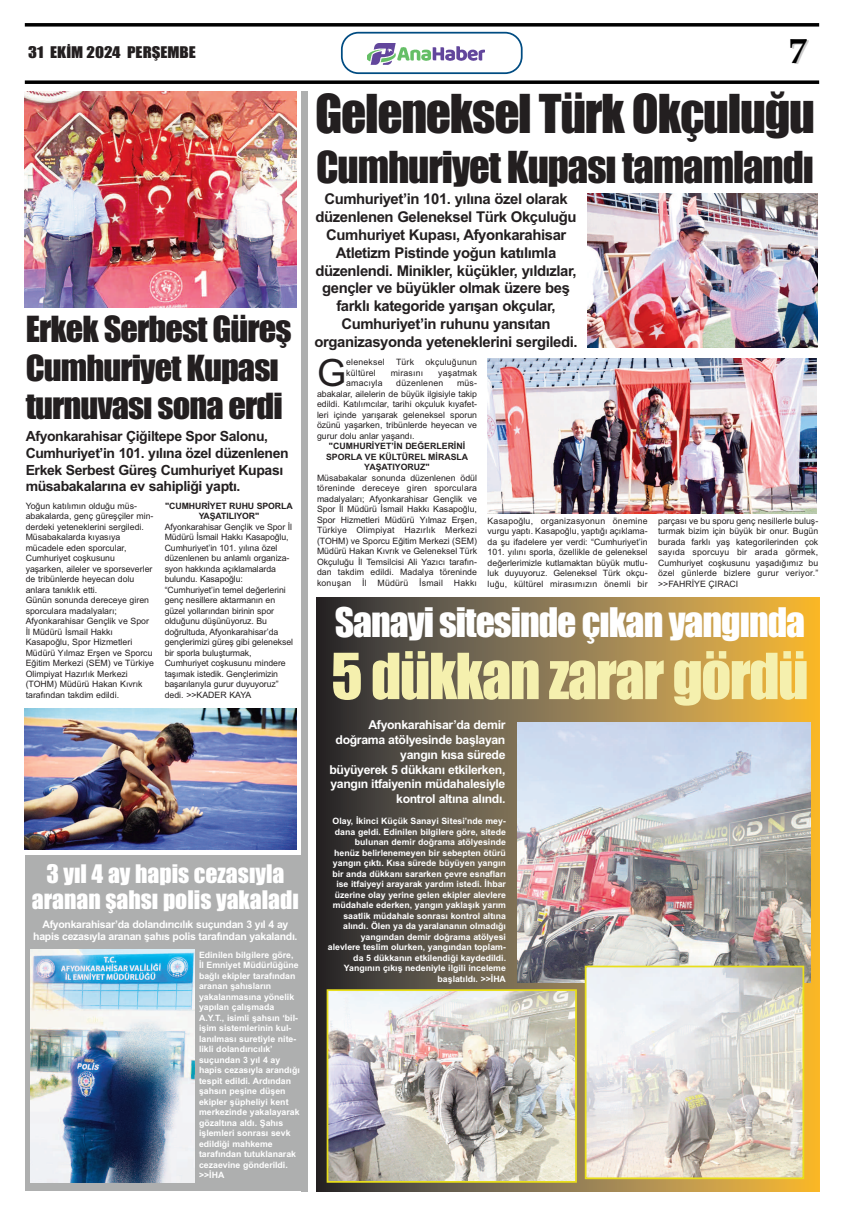
<style>
.page{position:relative;width:844px;height:1216px;background:#fff}
.page>*{position:absolute;margin:0;border:0;box-sizing:border-box;transform-origin:0 0}
.t1{font:58.62px "Impact";letter-spacing:-.025em;color:#f5f0ae}
.t2{font:49.52px "Impact";letter-spacing:-.025em;color:#231f20}
.t3{font:40.69px "Impact";letter-spacing:-.025em;color:#231f20}
.t4{font:37.62px "Impact";letter-spacing:-.025em;color:#fff}
.t5{font:37.54px "Arial";color:#231f20}
.t6{font:700 36.57px "Palatino";color:#000}
.t7{font:33.25px/38.5px "Impact";letter-spacing:-.025em;color:#231f20}
.t8{font:23.62px/26.2px "Impact";color:#fff;text-align:center}
.t9{font:700 14.88px/17.8px "Arial";letter-spacing:-.03em;color:#231f20;text-align:center}
.t10{font:14.88px "Impact";color:#231f20;scale:1.13 1}
.t11{font:700 14px/16.8px "Arial";letter-spacing:-.03em;color:#231f20}
.t12{font:700 12.25px/14.7px "Arial";letter-spacing:-.03em;color:#fff;text-align:right}
.t13{font:700 10.5px/12.6px "Arial";letter-spacing:-.03em;color:#fff;text-align:center}
.t14{font:8.75px/10.5px "Arial";color:#231f20;text-align:justify}
.t15{font:700 8.75px/10.5px "Arial";color:#fff}
.t16{font:700 8.75px/10.5px "Arial";color:#231f20;text-align:center}
.t17{font:8.75px "Arial";letter-spacing:.02em;color:#231f20}
</style>
<div class="page">
<svg style="left:25px;top:23px;width:794px;height:4px;background:#1f1f1f"></svg>
<svg style="left:25px;top:80px;width:794px;height:4px;background:#1f1f1f"></svg>
<svg style="left:341px;top:32px;width:181px;height:42px"></svg>
<img style="left:367px;top:41px;width:117px;height:26px">
<div style="left:302px;top:91px;width:6px;height:1100px;background:#aeafaf"></div>
<img style="left:25px;top:92px;width:271px;height:216px">
<img style="left:25px;top:708px;width:271px;height:141px">
<div style="left:25px;top:855px;width:282px;height:336px;background:#aeafaf"></div>
<img style="left:30px;top:949px;width:164px;height:233px">
<img style="left:587px;top:193px;width:230px;height:154px">
<img style="left:487px;top:358px;width:329px;height:155px">
<svg style="left:316px;top:597px;width:503px;height:594px;background:#7c6944"></svg>
<img style="left:517px;top:722px;width:293px;height:260px">
<img style="left:329px;top:992px;width:244px;height:187px">
<div style="left:326px;top:989px;width:250px;height:193px;border:2px solid #e8de1b"></div>
<img style="left:587px;top:968px;width:214px;height:208px">
<div style="left:584px;top:965px;width:220px;height:214px;border:2px solid #e8de1b"></div>
<h3 class="t10" style="left:28px;top:44px;width:150px">31 EKİM 2024 PERŞEMBE</h3>
<h3 class="t6" style="left:788px;top:28px;width:20px">7</h3>
<h3 class="t7" style="left:26px;top:311px;width:267px">Erkek Serbest Güreş<br>Cumhuriyet Kupası turnuvası sona erdi</h3>
<h3 class="t11" style="left:26px;top:427px;width:264px">Afyonkarahisar Çiğiltepe Spor Salonu, Cumhuriyet’in 101. yılına özel düzenlenen Erkek Serbest Güreş Cumhuriyet Kupası müsabakalarına ev sahipliği yaptı.</h3>
<p class="t14" style="left:26px;top:500px;width:130px;text-align:left">Yoğun katılımın olduğu müs&shy;abakalarda, genç güreşçiler min&shy;derdeki yeteneklerini sergiledi.<br>Müsabakalarda kıyasıya mücadele eden sporcular,<br>Cumhuriyet coşkusunu yaşarken, aileler ve sporseverler de tribünlerde heyecan dolu anlara tanıklık etti.<br>Günün sonunda dereceye giren sporculara madalyaları;<br>Afyonkarahisar Gençlik ve Spor<br>İl Müdürü İsmail Hakkı<br>Kasapoğlu, Spor Hizmetleri<br>Müdürü Yılmaz Erşen ve Sporcu<br>Eğitim Merkezi (SEM) ve Türkiye<br>Olimpiyat Hazırlık Merkezi (TOHM) Müdürü Hakan Kıvrık tarafından takdim edildi.</p>
<p class="t16" style="left:165px;top:500px;width:129px">"CUMHURİYET RUHU SPORLA<br>YAŞATILIYOR"</p>
<p class="t14" style="left:165px;top:521px;width:130px;text-align:left">Afyonkarahisar Gençlik ve Spor İl<br>Müdürü İsmail Hakkı Kasapoğlu,<br>Cumhuriyet’in 101. yılına özel düzenlenen bu anlamlı organiza&shy;syon hakkında açıklamalarda bulundu. Kasapoğlu: “Cumhuriyet’in temel değerlerini genç nesillere aktarmanın en güzel yollarından birinin spor olduğunu düşünüyoruz. Bu doğrultuda, Afyonkarahisar’da gençlerimizi güreş gibi geleneksel bir sporla buluşturmak,<br>Cumhuriyet coşkusunu mindere taşımak istedik. Gençlerimizin başarılarıyla gurur duyuyoruz” dedi. &gt;&gt;KADER KAYA</p>
<h3 class="t8" style="left:32px;top:861px;width:268px">3 yıl 4 ay hapis cezasıyla aranan şahsı polis yakaladı</h3>
<p class="t13" style="left:33px;top:917px;width:266px">Afyonkarahisar’da dolandırıcılık suçundan 3 yıl 4 ay hapis cezasıyla aranan şahıs polis tarafından yakalandı.</p>
<p class="t15" style="left:199px;top:949px;width:102px">Edinilen bilgilere göre,<br>İl Emniyet Müdürlüğüne bağlı ekipler tarafından aranan şahısların yakalanmasına yönelik yapılan çalışmada<br>A.Y.T., isimli şahsın ‘bil&shy;işim sistemlerinin kul&shy;lanılması suretiyle nite&shy;likli dolandırıcılık’ suçundan 3 yıl 4 ay hapis cezasıyla arandığı tespit edildi. Ardından şahsın peşine düşen ekipler şüpheliyi kent merkezinde yakalayarak gözaltına aldı. Şahıs işlemleri sonrası sevk edildiği mahkeme tarafından tutuklanarak cezaevine gönderildi. &gt;&gt;İHA</p>
<h2 class="t2" style="left:315px;top:87px;width:501px">Geleneksel Türk Okçuluğu</h2>
<h3 class="t3" style="left:316px;top:145px;width:499px">Cumhuriyet Kupası tamamlandı</h3>
<p class="t9" style="left:314px;top:190px;width:264px">Cumhuriyet’in 101. yılına özel olarak düzenlenen Geleneksel Türk Okçuluğu Cumhuriyet Kupası, Afyonkarahisar Atletizm Pistinde yoğun katılımla düzenlendi. Minikler, küçükler, yıldızlar, gençler ve büyükler olmak üzere beş farklı kategoride yarışan okçular, Cumhuriyet’in ruhunu yansıtan organizasyonda yeteneklerini sergiledi.</p>
<h3 class="t5" style="left:317px;top:351px;width:31px">G</h3>
<p class="t17" style="left:346px;top:357px;width:40px">eleneksel</p>
<p class="t14" style="left:396px;top:357px;width:20px">Türk</p>
<p class="t17" style="left:425px;top:357px;width:53px">okçuluğunun</p>
<p class="t17" style="left:346px;top:367px;width:31px">kültürel</p>
<p class="t17" style="left:390px;top:367px;width:34px">mirasını</p>
<p class="t17" style="left:438px;top:367px;width:40px">yaşatmak</p>
<p class="t17" style="left:346px;top:378px;width:38px">amacıyla</p>
<p class="t17" style="left:396px;top:378px;width:48px">düzenlenen</p>
<p class="t14" style="left:317px;top:378px;width:161px;text-indent:140px">müs&shy;abakalar, ailelerin de büyük ilgisiyle takip edildi. Katılımcılar, tarihi okçuluk kıyafet&shy;leri içinde yarışarak geleneksel sporun özünü yaşarken, tribünlerde heyecan ve gurur dolu anlar yaşandı.</p>
<p class="t16" style="left:326px;top:441px;width:144px">"CUMHURİYET’İN DEĞERLERİNİ<br>SPORLA VE KÜLTÜREL MİRASLA<br>YAŞATIYORUZ"</p>
<p class="t14" style="left:317px;top:472px;width:162px">Müsabakalar sonunda düzenlenen ödül töreninde dereceye giren sporculara madalyaları; Afyonkarahisar Gençlik ve Spor İl Müdürü İsmail Hakkı Kasapoğlu, Spor Hizmetleri Müdürü Yılmaz Erşen, Türkiye Olimpiyat Hazırlık Merkezi (TOHM) ve Sporcu Eğitim Merkezi (SEM)<br>Müdürü Hakan Kıvrık ve Geleneksel Türk Okçuluğu İl Temsilcisi Ali Yazıcı tarafın&shy;dan takdim edildi. Madalya töreninde konuşan İl Müdürü İsmail Hakkı</p>
<p class="t14" style="left:487px;top:515px;width:161px">Kasapoğlu, organizasyonun önemine vurgu yaptı. Kasapoğlu, yaptığı açıklama&shy;da şu ifadelere yer verdi: “Cumhuriyet’in 101. yılını sporla, özellikle de geleneksel değerlerimizle kutlamaktan büyük mutlu&shy;luk duyuyoruz. Geleneksel Türk okçu&shy;luğu, kültürel mirasımızın önemli bir</p>
<p class="t14" style="left:658px;top:515px;width:161px">parçası ve bu sporu genç nesillerle buluş&shy;turmak bizim için büyük bir onur. Bugün burada farklı yaş kategorilerinden çok sayıda sporcuyu bir arada görmek, Cumhuriyet coşkusunu yaşadığımız bu özel günlerde bizlere gurur veriyor.” &gt;&gt;FAHRİYE ÇIRACI</p>
<h3 class="t4" style="left:334px;top:602px;width:472px">Sanayi sitesinde çıkan yangında</h3>
<h1 class="t1" style="left:331px;top:644px;width:479px">5 dükkan zarar gördü</h1>
<h3 class="t12" style="left:329px;top:718px;width:177px">Afyonkarahisar’da demir doğrama atölyesinde başlayan yangın kısa sürede<br>büyüyerek 5 dükkanı etkilerken, yangın itfaiyenin müdahalesiyle kontrol altına alındı.</h3>
<p class="t15" style="left:328px;top:815px;width:180px;text-align:right">Olay, İkinci Küçük Sanayi Sitesi’nde mey&shy;dana geldi. Edinilen bilgilere göre, sitede bulunan demir doğrama atölyesinde henüz belirlenemeyen bir sebepten ötürü yangın çıktı. Kısa sürede büyüyen yangın bir anda dükkanı sararken çevre esnafları ise itfaiyeyi arayarak yardım istedi. İhbar üzerine olay yerine gelen ekipler alevlere müdahale ederken, yangın yaklaşık yarım saatlik müdahale sonrası kontrol altına alındı. Ölen ya da yaralananın olmadığı yangından demir doğrama atölyesi alevlere teslim olurken, yangından toplam&shy;da 5 dükkanın etkilendiği kaydedildi.<br>Yangının çıkış nedeniyle ilgili inceleme başlatıldı. &gt;&gt;İHA</p>
</div>
